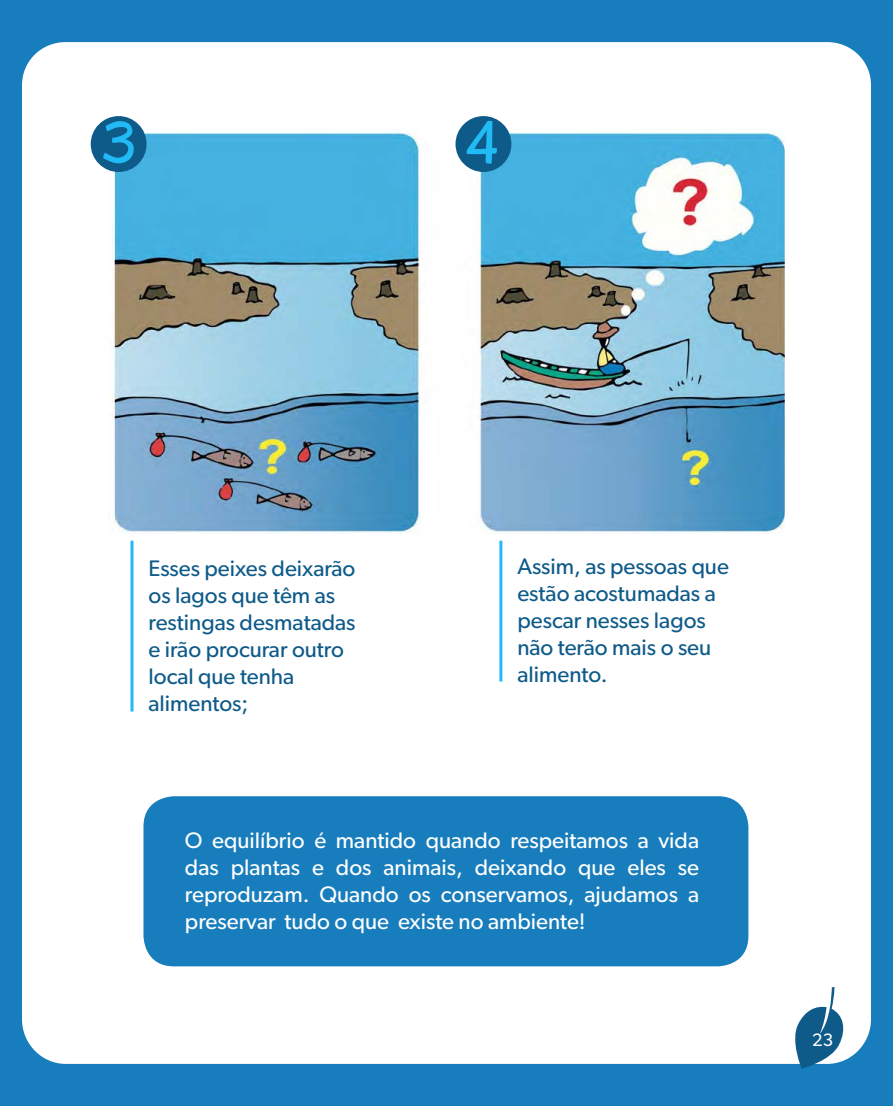
<style>
.page{position:relative;width:893px;height:1106px;background:#187dbc}
.page>*{position:absolute;margin:0;border:0;box-sizing:border-box;transform-origin:0 0}
.t1{font:60px "Playtime With Hot Toddies";color:#21baf5}
.t2{font:22.5px/27px "Gibson";color:#0e5a89}
.t3{font:22.5px/27px "Gibson";color:#fff;text-align:justify}
.t4{font:18px "Gibson";color:#fff}
</style>
<div class="page">
<div style="left:22px;top:42px;width:849px;height:1021px;background:#fff;border-radius:44px"></div>
<svg style="left:790px;top:987px;width:57px;height:81px"></svg>
<div style="left:143px;top:796px;width:605px;height:170px;background:#187dbc;border-radius:30px"></div>
<img style="left:108px;top:130px;width:677px;height:404px">
<div style="left:91px;top:116px;width:56px;height:56px;background:#0e5a89;border-radius:50%"></div>
<div style="left:455px;top:116px;width:56px;height:56px;background:#0e5a89;border-radius:50%"></div>
<hr style="left:130px;top:540px;width:3px;height:171px;background:#21baf5">
<hr style="left:499px;top:540px;width:3px;height:141px;background:#21baf5">
<h1 class="t1" style="left:102px;top:107px;width:35px">3</h1>
<h1 class="t1" style="left:465px;top:107px;width:35px">4</h1>
<p class="t2" style="left:148px;top:554px;width:209px">Esses peixes deixarão os lagos que têm as restingas desmatadas e irão procurar outro local que tenha alimentos;</p>
<p class="t2" style="left:517px;top:552px;width:213px">Assim, as pessoas que estão acostumadas a pescar nesses lagos não terão mais o seu alimento.</p>
<p class="t3" style="left:185px;top:826px;width:516px">O equilíbrio é mantido quando respeitamos a vida das plantas e dos animais, deixando que eles se reproduzam. Quando os conservamos, ajudamos a preservar tudo o que existe no ambiente!</p>
<p class="t4" style="left:812px;top:1028px;width:23px">23</p>
</div>
